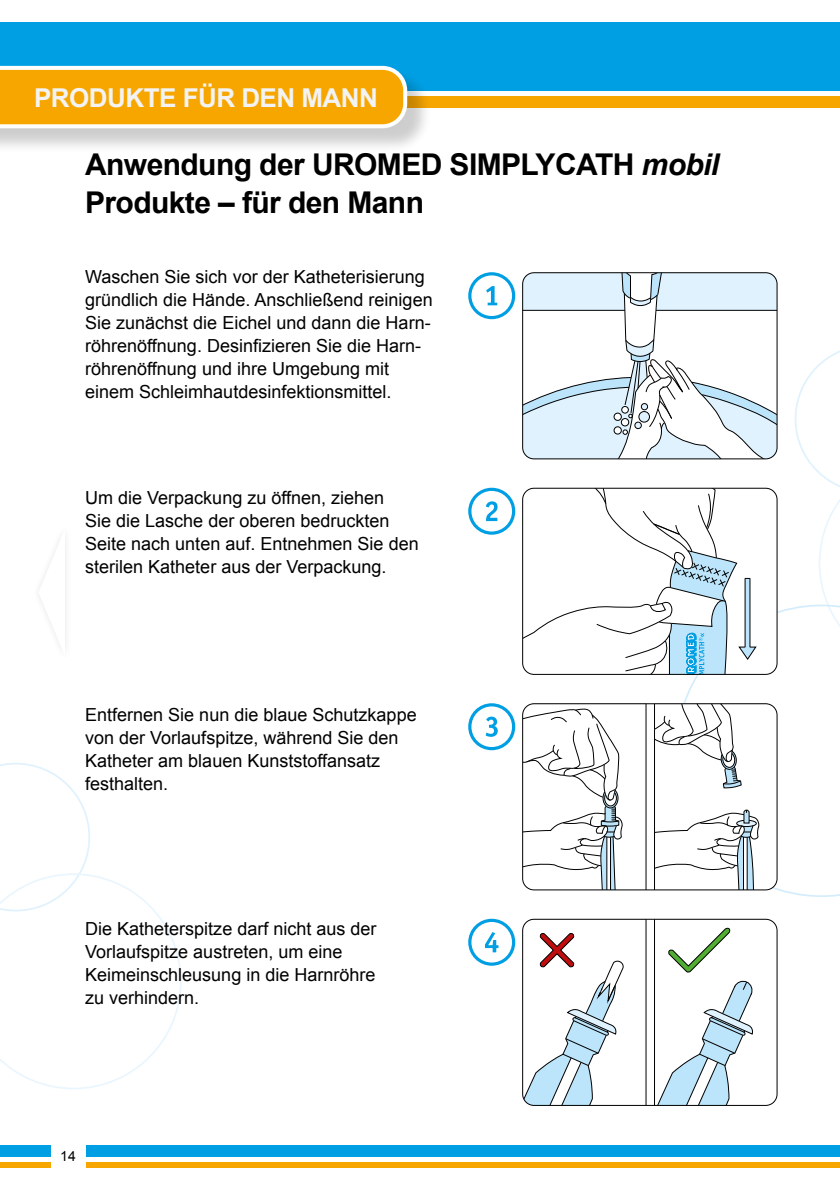
<style>
.page{position:relative;width:840px;height:1191px;background:#fff}
.page>*{position:absolute;margin:0;border:0;box-sizing:border-box;transform-origin:0 0}
.t1{font:700 30px/38.4px "Arial";letter-spacing:-.02em;color:#000}
.t2{font:700 26px "Arial";letter-spacing:-.02em;color:#f3f3f3}
.t3{font:18px/23px "Arial";color:#000}
.t4{font:14px "Arial";color:#000}
.s1{font-style:italic}
</style>
<div class="page">
<svg style="left:839px;top:1145px;width:1px;height:12px"></svg>
<svg style="left:839px;top:96px;width:1px;height:12px"></svg>
<div style="left:0;top:23px;width:839px;height:68px;background:#009fe3"></div>
<div style="left:0;top:1145px;width:839px;height:12px;background:#009fe3"></div>
<div style="left:0;top:1162px;width:839px;height:6px;background:#f7a600"></div>
<div style="left:0;top:96px;width:839px;height:12px;background:#f7a600"></div>
<div style="left:51px;top:1145px;width:34px;height:23px;background:#fff"></div>
<svg style="left:0;top:763px;width:181px;height:326px"></svg>
<svg style="left:794px;top:351px;width:45px;height:253px"></svg>
<svg style="left:675px;top:604px;width:164px;height:293px"></svg>
<svg style="left:522px;top:273px;width:254px;height:186px"></svg>
<div style="left:522px;top:272px;width:255px;height:187px;border:1px solid #000;border-radius:11px"></div>
<svg style="left:654px;top:920px;width:122px;height:185px"></svg>
<svg style="left:523px;top:920px;width:123px;height:185px"></svg>
<div style="left:522px;top:918px;width:255px;height:188px;border:1px solid #000;border-radius:11px"></div>
<svg style="left:522px;top:705px;width:124px;height:185px"></svg>
<svg style="left:654px;top:703px;width:122px;height:187px"></svg>
<div style="left:522px;top:703px;width:255px;height:187px;border:1px solid #000;border-radius:11px"></div>
<svg style="left:522px;top:488px;width:254px;height:186px"></svg>
<div style="left:522px;top:488px;width:255px;height:187px;border:1px solid #000;border-radius:11px"></div>
<svg style="left:469px;top:489px;width:44px;height:44px"></svg>
<div style="left:468px;top:488px;width:47px;height:47px;border:3px solid #009fe3;border-radius:50%"></div>
<svg style="left:485px;top:501px;width:12px;height:20px"></svg>
<div style="left:468px;top:703px;width:47px;height:47px;border:3px solid #009fe3;border-radius:50%"></div>
<svg style="left:485px;top:716px;width:12px;height:21px"></svg>
<svg style="left:469px;top:920px;width:44px;height:44px"></svg>
<div style="left:468px;top:918px;width:47px;height:47px;border:3px solid #009fe3;border-radius:50%"></div>
<svg style="left:484px;top:932px;width:14px;height:20px"></svg>
<div style="left:468px;top:272px;width:47px;height:47px;border:3px solid #009fe3;border-radius:50%"></div>
<svg style="left:486px;top:286px;width:11px;height:19px"></svg>
<div style="left:0;top:68px;width:432px;height:85px;background:#000;opacity:.2"></div>
<svg style="left:0;top:65px;width:409px;height:65px"></svg>
<svg style="left:39px;top:545px;width:19px;height:95px"></svg>
<h2 class="t2" style="left:34px;top:80px;width:345px">PRODUKTE FÜR DEN MANN</h2>
<h1 class="t1" style="left:85px;top:146px;width:635px">Anwendung der UROMED SIMPLYCATH <span class="s1">mobil<br></span>Produkte – für den Mann</h1>
<p class="t3" style="left:85px;top:265px;width:349px">Waschen Sie sich vor der Katheterisierung gründlich die Hände. Anschließend reinigen Sie zunächst die Eichel und dann die Harn&shy;röhrenöffnung. Desinfizieren Sie die Harn&shy;röhrenöffnung und ihre Umgebung mit einem Schleimhautdesinfektionsmittel.</p>
<p class="t3" style="left:85px;top:486px;width:335px">Um die Verpackung zu öffnen, ziehen<br>Sie die Lasche der oberen bedruckten Seite nach unten auf. Entnehmen Sie den sterilen Katheter aus der Verpackung.</p>
<p class="t3" style="left:85px;top:703px;width:333px">Entfernen Sie nun die blaue Schutzkappe von der Vorlaufspitze, während Sie den<br>Katheter am blauen Kunststoffansatz festhalten.</p>
<p class="t3" style="left:85px;top:917px;width:293px">Die Katheterspitze darf nicht aus der<br>Vorlaufspitze austreten, um eine<br>Keimeinschleusung in die Harnröhre zu verhindern.</p>
<p class="t4" style="left:60px;top:1147px;width:17px">14</p>
</div>
